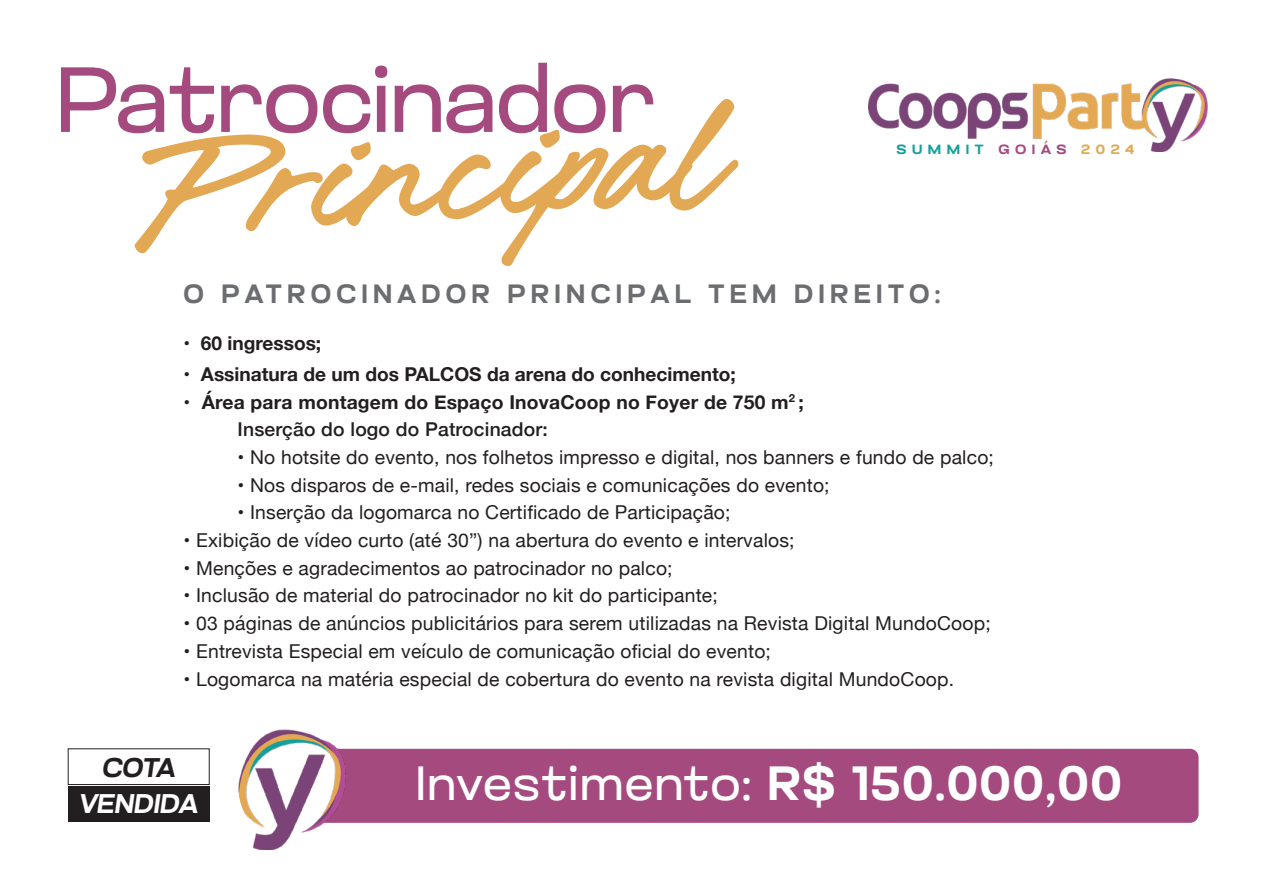
<style>
.page{position:relative;width:1276px;height:893px;background:#fff}
.page>*{position:absolute;margin:0;border:0;box-sizing:border-box;transform-origin:0 0}
.t1{font:130.95px "Parslay";color:#e2a854}
.t2{font:300 92.25px "Glancyr";color:#a44a7f}
.t3{font:300 48px "Glancyr";letter-spacing:.04em;color:#fff}
.t4{font:italic 500 27px "Glancyr";color:#fff}
.t5{font:italic 500 27px "Glancyr";color:#231f20}
.t6{font:500 26.4px "Glancyr";letter-spacing:.2em;color:#6c6d70}
.t7{font:19.05px "Helvetica Neue";letter-spacing:.01em;color:#231f20}
.t8{font:700 19.05px "Helvetica Neue";color:#231f20}
.t9{font:500 19.05px "Helvetica Neue";letter-spacing:.01em;color:#231f20}
.t10{font:500 13.35px "Glancyr";letter-spacing:.38em;color:#13a09c;scale:1.09 1}
.s1{color:#a44a7f}
.s2{color:#e2a854}
.s3{font-weight:500}
</style>
<div class="page">
<div style="left:318px;top:749px;width:880px;height:74px;background:#a44a7f;border-radius:9px"></div>
<img style="left:238px;top:729px;width:113px;height:120px">
<svg style="left:238px;top:790px;width:6px;height:30px"></svg>
<img style="left:868px;top:78px;width:340px;height:74px">
<div style="left:68px;top:787px;width:141px;height:35px;background:#231f20"></div>
<div style="left:68px;top:748px;width:142px;height:37px;border:1px solid #231f20"></div>
<p class="t2" style="left:56px;top:39px;width:600px">Patrocinador</p>
<p class="t1" style="left:112px;top:122px;width:588px;rotate:-4deg">Principal</p>
<p class="t10" style="left:896px;top:140px;width:219px">SUMMIT <span class="s1">GOIÁS</span> <span class="s2">2024</span></p>
<p class="t6" style="left:184px;top:276px;width:758px">O PATROCINADOR PRINCIPAL TEM DIREITO:</p>
<p class="t8" style="left:184px;top:329px;width:139px">• 60 ingressos;</p>
<p class="t8" style="left:184px;top:359px;width:554px">• Assinatura de um dos PALCOS da arena do conhecimento;</p>
<p class="t8" style="left:184px;top:387px;width:622px">• Área para montagem do Espaço InovaCoop no Foyer de 750 m<sup>2</sup> ;</p>
<p class="t9" style="left:238px;top:414px;width:312px">Inserção do logo do Patrocinador:</p>
<p class="t7" style="left:238px;top:443px;width:758px">• No hotsite do evento, nos folhetos impresso e digital, nos banners e fundo de palco;</p>
<p class="t7" style="left:238px;top:471px;width:593px">• Nos disparos de e-mail, redes sociais e comunicações do evento;</p>
<p class="t7" style="left:238px;top:499px;width:494px">• Inserção da logomarca no Certificado de Participação;</p>
<p class="t7" style="left:184px;top:527px;width:612px">• Exibição de vídeo curto (até 30”) na abertura do evento e intervalos;</p>
<p class="t7" style="left:184px;top:554px;width:490px">• Menções e agradecimentos ao patrocinador no palco;</p>
<p class="t7" style="left:184px;top:582px;width:536px">• Inclusão de material do patrocinador no kit do participante;</p>
<p class="t7" style="left:184px;top:610px;width:808px">• 03 páginas de anúncios publicitários para serem utilizadas na Revista Digital MundoCoop;</p>
<p class="t7" style="left:184px;top:637px;width:589px">• Entrevista Especial em veículo de comunicação oficial do evento;</p>
<p class="t7" style="left:184px;top:665px;width:772px">• Logomarca na matéria especial de cobertura do evento na revista digital MundoCoop.</p>
<p class="t5" style="left:101px;top:750px;width:75px">COTA</p>
<p class="t4" style="left:79px;top:785px;width:120px">VENDIDA</p>
<p class="t3" style="left:416px;top:751px;width:707px">Investimento: <span class="s3">R$ 150.000,00</span></p>
</div>
